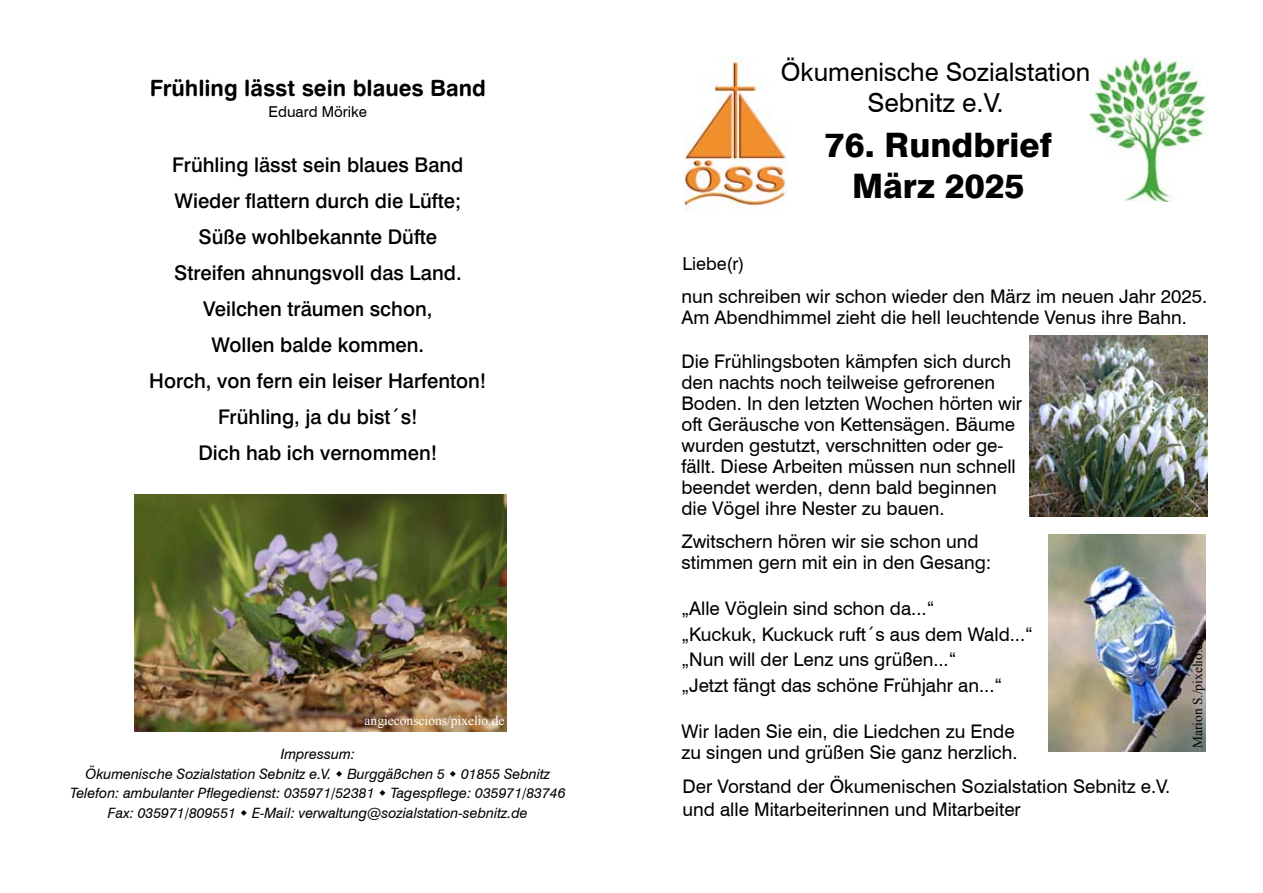
<style>
.page{position:relative;width:1263px;height:893px;background:#fff}
.page>*{position:absolute;margin:0;border:0;box-sizing:border-box;transform-origin:0 0}
.t1{font:800 33.75px/40.5px "Swiss 721 BT";color:#000;text-align:center}
.t2{font:26.25px "Swiss 721 BT";color:#000}
.t3{font:25.5px "Swiss 721 BT";color:#000}
.t4{font:22.5px "Swiss 721 BT Bold Rounded";color:#000}
.t5{font:500 20.25px/36px "Swiss 721 BT";color:#000;text-align:center}
.t6{font:18.75px/21px "Swiss 721 BT";color:#000}
.t7{font:18px "Swiss 721 BT";color:#000}
.t8{font:15px "Swiss 721 BT";color:#000}
.t9{font:italic 14.25px/19.5px "Swiss 721 BT";color:#000;text-align:center}
.t10{font:13.5px "Times New Roman";color:#fff}
.t11{font:13.5px "Times New Roman";color:#000}
</style>
<div class="page">
<img style="left:684px;top:57px;width:103px;height:154px">
<img style="left:1090px;top:56px;width:117px;height:146px">
<img style="left:1029px;top:336px;width:179px;height:181px">
<img style="left:135px;top:494px;width:371px;height:237px">
<img style="left:1049px;top:534px;width:156px;height:217px">
<p class="t4" style="left:150px;top:74px;width:338px">Frühling lässt sein blaues Band</p>
<p class="t8" style="left:269px;top:102px;width:100px">Eduard Mörike</p>
<p class="t5" style="left:149px;top:146px;width:339px">Frühling lässt sein blaues Band<br>Wieder flattern durch die Lüfte;<br>Süße wohlbekannte Düfte<br>Streifen ahnungsvoll das Land.<br>Veilchen träumen schon,<br>Wollen balde kommen.<br>Horch, von fern ein leiser Harfenton!<br>Frühling, ja du bist´s!<br>Dich hab ich vernommen!</p>
<p class="t10" style="left:365px;top:711px;width:141px">angieconscions/pixelio.de</p>
<p class="t9" style="left:70px;top:744px;width:497px">Impressum:<br>Ökumenische Sozialstation Sebnitz e.V. Burggäßchen 5 01855 Sebnitz Telefon: ambulanter Pflegedienst: 035971/52381 Tagespflege: 035971/83746<br>Fax: 035971/809551 E-Mail: verwaltung@sozialstation-sebnitz.de</p>
<p class="t7" style="left:682px;top:251px;width:64px">Liebe(r)</p>
<p class="t3" style="left:781px;top:54px;width:311px">Ökumenische Sozialstation</p>
<p class="t2" style="left:867px;top:85px;width:138px">Sebnitz e.V.</p>
<p class="t1" style="left:825px;top:125px;width:228px">76. Rundbrief<br>März 2025</p>
<p class="t6" style="left:681px;top:285px;width:527px">nun schreiben wir schon wieder den März im neuen Jahr 2025.<br>Am Abendhimmel zieht die hell leuchtende Venus ihre Bahn.</p>
<p class="t6" style="left:681px;top:350px;width:342px">Die Frühlingsboten kämpfen sich durch den nachts noch teilweise gefrorenen Boden. In den letzten Wochen hörten wir oft Geräusche von Kettensägen. Bäume wurden gestutzt, verschnitten oder ge&shy;fällt. Diese Arbeiten müssen nun schnell beendet werden, denn bald beginnen die Vögel ihre Nester zu bauen.</p>
<p class="t6" style="left:681px;top:530px;width:311px">Zwitschern hören wir sie schon und stimmen gern mit ein in den Gesang:</p>
<p class="t6" style="left:681px;top:595px;width:353px;line-height:25.5px">„Alle Vöglein sind schon da...“<br>„Kuckuk, Kuckuck ruft´s aus dem Wald...“ „Nun will der Lenz uns grüßen...“<br>„Jetzt fängt das schöne Frühjahr an...“</p>
<p class="t6" style="left:681px;top:720px;width:338px">Wir laden Sie ein, die Liedchen zu Ende zu singen und grüßen Sie ganz herzlich.</p>
<p class="t6" style="left:682px;top:775px;width:489px;line-height:22.5px">Der Vorstand der Ökumenischen Sozialstation Sebnitz e.V. und alle Mitarbeiterinnen und Mitarbeiter</p>
<p class="t11" style="left:1188px;top:748px;width:113px;rotate:-90deg">Marion S./pixelio.de</p>
</div>
